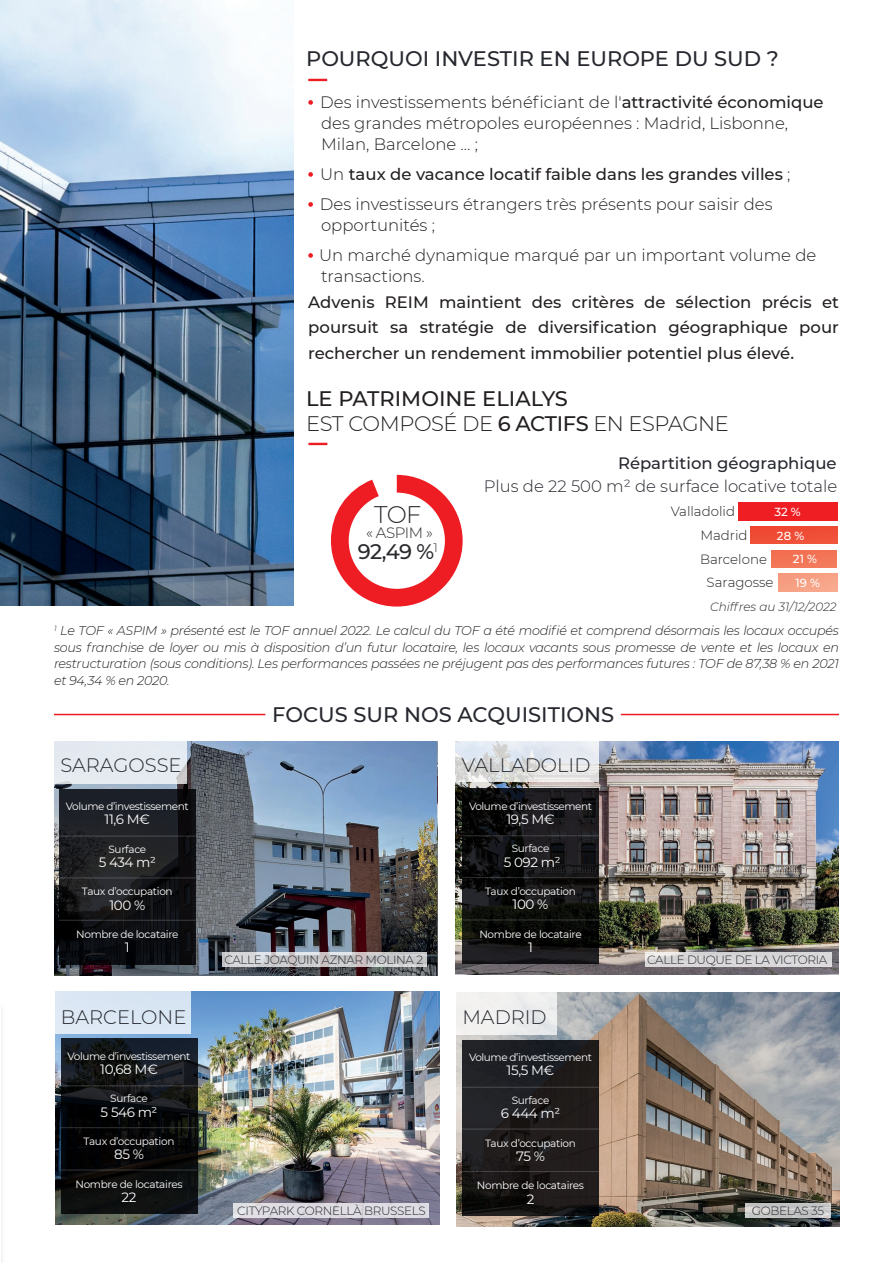
<style>
.page{position:relative;width:893px;height:1263px;background:#fff}
.page>*{position:absolute;margin:0;border:0;box-sizing:border-box;transform-origin:0 0}
.t1{font:300 24px "Montserrat";color:#29292e}
.t2{font:500 21px "Montserrat";color:#26282f}
.t3{font:500 21px/25.2px "Montserrat";color:#231f20}
.t4{font:500 21px "Montserrat";color:#29292e}
.t5{font:300 19.5px "Montserrat";color:#26282f}
.t6{font:300 16.5px/21px "Montserrat";color:#231f20}
.t7{font:500 16.5px/25.5px "Montserrat";color:#231f20;text-align:justify}
.t8{font:300 16.5px "Montserrat";color:#26282f}
.t9{font:500 16.5px "Montserrat";color:#26282f}
.t10{font:300 15px "Montserrat";letter-spacing:-.03em;color:#29292e}
.t11{font:13.5px "Montserrat";letter-spacing:-.03em;color:#fff}
.t12{font:300 13.35px/23.2px "Montserrat";color:#231f20;text-align:center}
.t13{font:italic 300 12.75px/16.5px "Montserrat";letter-spacing:-.02em;color:#231f20;text-align:justify}
.t14{font:300 12px "Montserrat";letter-spacing:-.03em;color:#26282f}
.t15{font:italic 300 12px "Montserrat";color:#29292e}
.t16{font:500 11.7px "Montserrat";color:#fff}
.t17{font:10.5px "Montserrat";letter-spacing:-.03em;color:#fff}
.s1{font-weight:500}
.s2{font-weight:300}
</style>
<div class="page">
<div style="left:750px;top:526px;width:87px;height:18px;background:#ef4d35"></div>
<div style="left:772px;top:550px;width:64px;height:18px;background:#f37456"></div>
<div style="left:779px;top:574px;width:58px;height:17px;background:#f6a084"></div>
<img style="left:0;top:0;width:293px;height:606px">
<hr style="left:54px;top:714px;width:211px;height:1px;background:#ee1d23">
<hr style="left:621px;top:714px;width:218px;height:1px;background:#ee1d23">
<div style="left:0;top:1002px;width:5px;height:261px;background:#f8f7f8"></div>
<hr style="left:0;top:1007px;width:1px;height:256px;background:#fff">
<svg style="left:308px;top:100px;width:5px;height:5px"></svg>
<svg style="left:308px;top:172px;width:5px;height:5px"></svg>
<svg style="left:308px;top:202px;width:5px;height:5px"></svg>
<svg style="left:308px;top:253px;width:5px;height:5px"></svg>
<svg style="left:308px;top:79px;width:19px;height:2px"></svg>
<img style="left:56px;top:992px;width:383px;height:233px">
<img style="left:54px;top:742px;width:383px;height:233px">
<img style="left:456px;top:993px;width:383px;height:233px">
<img style="left:455px;top:742px;width:384px;height:233px">
<div style="left:53px;top:741px;width:134px;height:43px;background:#e5eaf1"></div>
<svg style="left:455px;top:741px;width:144px;height:40px;background:#e0e3e6"></svg>
<div style="left:54px;top:991px;width:137px;height:43px;background:#dae7f4"></div>
<div style="left:455px;top:992px;width:102px;height:43px;background:#f0f0ef"></div>
<div style="left:645px;top:952px;width:186px;height:15px;background:#d9d7d9"></div>
<svg style="left:222px;top:952px;width:205px;height:15px;background:#ccccce"></svg>
<svg style="left:746px;top:1204px;width:85px;height:14px"></svg>
<svg style="left:233px;top:1204px;width:196px;height:14px;background:#dedce1"></svg>
<svg style="left:61px;top:1038px;width:137px;height:176px;background:#0d0f11"></svg>
<svg style="left:462px;top:788px;width:137px;height:176px;background:#121213"></svg>
<svg style="left:59px;top:789px;width:137px;height:175px;background:#16181b"></svg>
<svg style="left:462px;top:1040px;width:137px;height:175px;background:#1d1b1c"></svg>
<hr style="left:61px;top:1085px;width:136px;height:1px;background:#fff">
<hr style="left:462px;top:835px;width:137px;height:1px;background:#fff">
<hr style="left:59px;top:836px;width:137px;height:1px;background:#fff">
<hr style="left:462px;top:1087px;width:137px;height:1px;background:#fff">
<hr style="left:61px;top:1127px;width:136px;height:1px;background:#fff">
<hr style="left:462px;top:877px;width:137px;height:1px;background:#fff">
<hr style="left:59px;top:878px;width:137px;height:1px;background:#fff">
<hr style="left:462px;top:1129px;width:137px;height:1px;background:#fff">
<hr style="left:61px;top:1170px;width:136px;height:1px;background:#fff">
<hr style="left:462px;top:920px;width:137px;height:1px;background:#fff">
<hr style="left:59px;top:920px;width:137px;height:1px;background:#fff">
<hr style="left:462px;top:1171px;width:137px;height:1px;background:#fff">
<svg style="left:331px;top:475px;width:132px;height:131px"></svg>
<div style="left:349px;top:493px;width:96px;height:96px;background:#fff;border-radius:50%"></div>
<svg style="left:308px;top:443px;width:19px;height:2px"></svg>
<div style="left:738px;top:503px;width:99px;height:18px;background:#ee1e23"></div>
<h2 class="t2" style="left:306px;top:44px;width:474px">POURQUOI INVESTIR EN EUROPE DU SUD ?</h2>
<p class="t6" style="left:320px;top:91px;width:505px">Des investissements bénéficiant de l'<span class="s1">attractivité économique </span>des grandes métropoles européennes : Madrid, Lisbonne,<br>Milan, Barcelone … ;</p>
<p class="t6" style="left:320px;top:158px;width:472px;line-height:30px">Un <span class="s1">taux de vacance locatif faible dans les grandes villes</span> ;<br>Des investisseurs étrangers très présents pour saisir des</p>
<p class="t6" style="left:319px;top:209px;width:499px;line-height:30px">opportunités ;<br>Un marché dynamique marqué par un important volume de</p>
<p class="t6" style="left:321px;top:265px;width:105px">transactions.</p>
<p class="t7" style="left:308px;top:288px;width:532px">Advenis REIM maintient des critères de sélection précis et poursuit sa stratégie de diversification géographique pour rechercher un rendement immobilier potentiel plus élevé.</p>
<h2 class="t3" style="left:306px;top:385px;width:424px">LE PATRIMOINE ELIALYS<br><span class="s2">EST COMPOSÉ DE</span> 6 ACTIFS <span class="s2">EN ESPAGNE</span></h2>
<h1 class="t1" style="left:374px;top:498px;width:49px">TOF</h1>
<p class="t10" style="left:366px;top:523px;width:68px">« ASPIM »</p>
<h2 class="t4" style="left:358px;top:537px;width:81px">92,49 %<sup>1</sup></h2>
<p class="t9" style="left:618px;top:452px;width:220px">Répartition géographique</p>
<p class="t8" style="left:484px;top:475px;width:355px">Plus de 22 500 m² de surface locative totale</p>
<p class="t12" style="left:671px;top:499px;width:66px">Valladolid</p>
<p class="t12" style="left:700px;top:547px;width:75px">Barcelone<br>Saragosse</p>
<p class="t16" style="left:774px;top:504px;width:28px">32 %</p>
<p class="t12" style="left:700px;top:523px;width:49px">Madrid</p>
<p class="t16" style="left:777px;top:528px;width:29px">28 %</p>
<p class="t16" style="left:793px;top:551px;width:26px">21 %</p>
<p class="t16" style="left:795px;top:574px;width:26px">19 %</p>
<p class="t15" style="left:710px;top:599px;width:128px">Chiffres au 31/12/2022</p>
<p class="t13" style="left:54px;top:622px;width:786px"><sup>1</sup> Le TOF « ASPIM » présenté est le TOF annuel 2022. Le calcul du TOF a été modifié et comprend désormais les locaux occupés sous franchise de loyer ou mis à disposition d’un futur locataire, les locaux vacants sous promesse de vente et les locaux en restructuration (sous conditions). Les performances passées ne préjugent pas des performances futures : TOF de 87,38 % en 2021 et 94,34 % en 2020.</p>
<h3 class="t5" style="left:60px;top:752px;width:123px">SARAGOSSE</h3>
<p class="t17" style="left:66px;top:799px;width:124px">Volume d’investissement</p>
<p class="t11" style="left:105px;top:810px;width:47px">11,6 M€</p>
<p class="t17" style="left:109px;top:842px;width:39px">Surface</p>
<p class="t11" style="left:99px;top:853px;width:59px">5 434 m²</p>
<p class="t17" style="left:82px;top:884px;width:92px">Taux d’occupation</p>
<p class="t11" style="left:109px;top:895px;width:37px">100 %</p>
<p class="t17" style="left:76px;top:927px;width:104px">Nombre de locataire</p>
<p class="t11" style="left:125px;top:938px;width:6px">1</p>
<h3 class="t5" style="left:61px;top:1004px;width:127px">BARCELONE</h3>
<p class="t17" style="left:68px;top:1049px;width:124px">Volume d’investissement</p>
<p class="t11" style="left:100px;top:1060px;width:59px">10,68 M€</p>
<p class="t17" style="left:110px;top:1091px;width:39px">Surface</p>
<p class="t11" style="left:101px;top:1102px;width:58px">5 546 m²</p>
<p class="t17" style="left:84px;top:1134px;width:92px">Taux d’occupation</p>
<p class="t11" style="left:114px;top:1145px;width:31px">85 %</p>
<p class="t17" style="left:75px;top:1177px;width:109px">Nombre de locataires</p>
<p class="t11" style="left:122px;top:1188px;width:16px">22</p>
<h2 class="t2" style="left:272px;top:700px;width:344px">FOCUS SUR NOS ACQUISITIONS</h2>
<h3 class="t5" style="left:462px;top:752px;width:130px">VALLADOLID</h3>
<p class="t14" style="left:224px;top:952px;width:200px">CALLE JOAQUIN AZNAR MOLINA 2</p>
<p class="t14" style="left:237px;top:1203px;width:190px">CITYPARK CORNELLÀ BRUSSELS</p>
<p class="t17" style="left:469px;top:799px;width:124px">Volume d’investissement</p>
<p class="t11" style="left:506px;top:810px;width:50px">19,5 M€</p>
<p class="t17" style="left:512px;top:841px;width:39px">Surface</p>
<p class="t11" style="left:504px;top:852px;width:58px">5 092 m²</p>
<p class="t17" style="left:485px;top:884px;width:92px">Taux d’occupation</p>
<p class="t11" style="left:513px;top:895px;width:37px">100 %</p>
<p class="t17" style="left:479px;top:927px;width:104px">Nombre de locataire</p>
<p class="t11" style="left:528px;top:938px;width:6px">1</p>
<h3 class="t5" style="left:462px;top:1004px;width:86px">MADRID</h3>
<p class="t17" style="left:469px;top:1050px;width:124px">Volume d’investissement</p>
<p class="t11" style="left:507px;top:1061px;width:49px">15,5 M€</p>
<p class="t17" style="left:512px;top:1093px;width:39px">Surface</p>
<p class="t11" style="left:501px;top:1104px;width:61px">6 444 m²</p>
<p class="t17" style="left:485px;top:1135px;width:92px">Taux d’occupation</p>
<p class="t11" style="left:516px;top:1147px;width:30px">75 %</p>
<p class="t17" style="left:477px;top:1178px;width:109px">Nombre de locataires</p>
<p class="t11" style="left:527px;top:1189px;width:9px">2</p>
<p class="t14" style="left:647px;top:952px;width:182px">CALLE DUQUE DE LA VICTORIA</p>
<p class="t14" style="left:752px;top:1203px;width:74px">GOBELAS 35</p>
</div>
